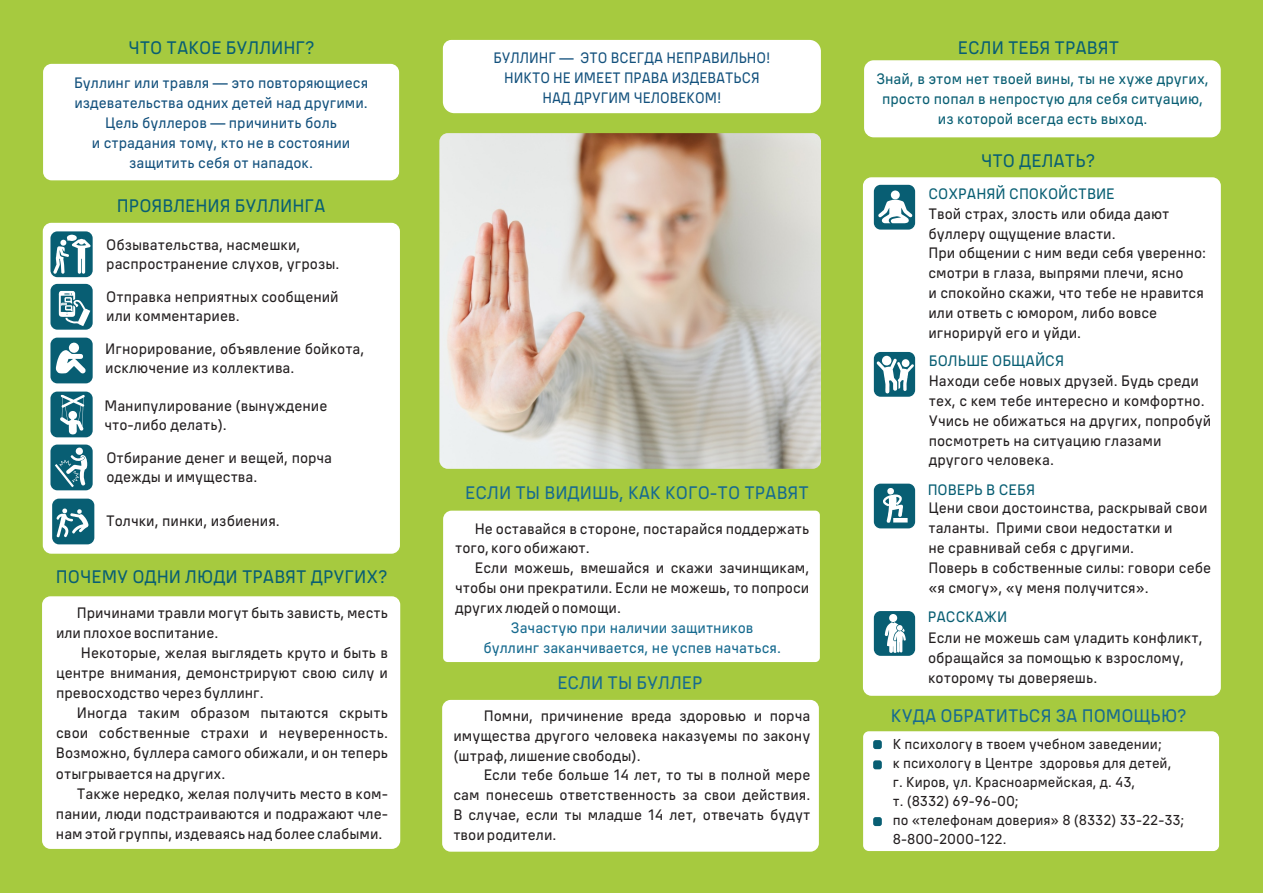
<style>
.page{position:relative;width:1263px;height:893px;background:#a6ca3f}
.page>*{position:absolute;margin:0;border:0;box-sizing:border-box;transform-origin:0 0}
.t1{font:18px "ALS Wagon";color:#085e73}
.t2{font:18px "ALS Wagon";color:#166a8f}
.t3{font:15px/20px "ALS Wagon";color:#231f20}
.t4{font:15px/20px "ALS Wagon";color:#085e73;text-align:center}
.t5{font:15px/20px "ALS Wagon";color:#13517d;text-align:center}
.t6{font:15px/20px "ALS Wagon";color:#13517d;text-align:center;scale:.95 1}
.t7{font:15px/20px "ALS Wagon";color:#166a8f;text-align:center}
.t8{font:14.25px/18.9px "ALS Wagon";color:#231f20}
</style>
<div class="page">
<div style="left:863px;top:177px;width:358px;height:519px;background:#fff;border-radius:9px"></div>
<div style="left:42px;top:596px;width:358px;height:253px;background:#fff;border-radius:8px"></div>
<div style="left:43px;top:64px;width:356px;height:116px;background:#fff;border-radius:9px"></div>
<div style="left:43px;top:223px;width:357px;height:331px;background:#fff;border-radius:9px"></div>
<div style="left:863px;top:731px;width:356px;height:120px;background:#fff"></div>
<div style="left:864px;top:60px;width:357px;height:77px;background:#fff;border-radius:10px"></div>
<div style="left:50px;top:445px;width:43px;height:45px;background:#085e73;border-radius:7px"></div>
<svg style="left:55px;top:447px;width:32px;height:40px"></svg>
<div style="left:874px;top:185px;width:41px;height:45px;background:#085e73;border-radius:7px"></div>
<svg style="left:878px;top:190px;width:34px;height:33px"></svg>
<div style="left:874px;top:611px;width:41px;height:45px;background:#085e73;border-radius:7px"></div>
<svg style="left:885px;top:614px;width:21px;height:39px"></svg>
<div style="left:874px;top:484px;width:41px;height:44px;background:#085e73;border-radius:7px"></div>
<svg style="left:883px;top:488px;width:25px;height:35px"></svg>
<div style="left:874px;top:352px;width:41px;height:45px;background:#085e73;border-radius:7px"></div>
<svg style="left:877px;top:359px;width:37px;height:34px"></svg>
<div style="left:882px;top:356px;width:9px;height:9px;background:#fff;border-radius:50%"></div>
<div style="left:902px;top:359px;width:7px;height:8px;background:#fff;border-radius:50%"></div>
<div style="left:443px;top:511px;width:377px;height:151px;background:#fff"></div>
<div style="left:873px;top:740px;width:9px;height:9px;background:#085e73;border-radius:2px"></div>
<div style="left:873px;top:817px;width:9px;height:9px;background:#085e73;border-radius:2px"></div>
<div style="left:873px;top:760px;width:9px;height:9px;background:#085e73;border-radius:2px"></div>
<div style="left:50px;top:338px;width:43px;height:45px;background:#085e73;border-radius:7px"></div>
<svg style="left:56px;top:350px;width:30px;height:23px"></svg>
<div style="left:69px;top:342px;width:10px;height:11px;background:#fff;border-radius:5px"></div>
<div style="left:52px;top:499px;width:42px;height:45px;background:#085e73;border-radius:7px"></div>
<svg style="left:57px;top:508px;width:32px;height:29px"></svg>
<div style="left:50px;top:392px;width:43px;height:45px;background:#085e73;border-radius:7px"></div>
<svg style="left:60px;top:395px;width:25px;height:40px"></svg>
<div style="left:50px;top:284px;width:43px;height:46px;background:#085e73;border-radius:7px"></div>
<svg style="left:59px;top:291px;width:31px;height:35px"></svg>
<div style="left:50px;top:231px;width:43px;height:46px;background:#085e73;border-radius:7px"></div>
<svg style="left:53px;top:235px;width:38px;height:39px"></svg>
<div style="left:443px;top:40px;width:378px;height:73px;background:#fff"></div>
<div style="left:442px;top:700px;width:377px;height:152px;background:#fff;border-radius:9px"></div>
<img style="left:439px;top:133px;width:382px;height:336px;border-radius:9px">
<p class="t1" style="left:128px;top:41px;width:188px">ЧТО ТАКОЕ БУЛЛИНГ?</p>
<p class="t5" style="left:74px;top:75px;width:296px">Буллинг или травля — это повторяющиеся издевательства одних детей над другими.<br>Цель буллеров — причинить боль<br>и страдания тому, кто не в состоянии защитить себя от нападок.</p>
<p class="t1" style="left:117px;top:199px;width:210px">ПРОЯВЛЕНИЯ БУЛЛИНГА</p>
<p class="t3" style="left:106px;top:237px;width:235px;line-height:19px">Обзывательства, насмешки, распространение слухов, угрозы.</p>
<p class="t3" style="left:106px;top:289px;width:234px;line-height:19px">Отправка неприятных сообщений или комментариев.</p>
<p class="t3" style="left:105px;top:341px;width:261px;line-height:19.2px">Игнорирование, объявление бойкота, исключение из коллектива.</p>
<p class="t3" style="left:105px;top:398px;width:224px;line-height:19.2px">Манипулирование (вынуждение что-либо делать).</p>
<p class="t3" style="left:106px;top:451px;width:227px;line-height:19px">Отбирание денег и вещей, порча одежды и имущества.</p>
<p class="t3" style="left:106px;top:513px;width:175px">Толчки, пинки, избиения.</p>
<p class="t1" style="left:56px;top:570px;width:333px">ПОЧЕМУ ОДНИ ЛЮДИ ТРАВЯТ ДРУГИХ?</p>
<p class="t6" style="left:493px;top:50px;width:293px">БУЛЛИНГ — ЭТО ВСЕГДА НЕПРАВИЛЬНО!<br>НИКТО НЕ ИМЕЕТ ПРАВА ИЗДЕВАТЬСЯ<br>НАД ДРУГИМ ЧЕЛОВЕКОМ!</p>
<p class="t2" style="left:465px;top:486px;width:345px">ЕСЛИ ТЫ ВИДИШЬ, КАК КОГО-ТО ТРАВЯТ</p>
<p class="t3" style="left:455px;top:520px;width:356px;text-indent:20px">Не оставайся в стороне, постарайся поддержать того, кого обижают.</p>
<p class="t3" style="left:455px;top:560px;width:356px;text-align:right">Если можешь, вмешайся и скажи зачинщикам, чтобы они прекратили. Если не можешь, то попроси</p>
<p class="t3" style="left:77px;top:605px;width:313px">Причинами травли могут быть зависть, месть</p>
<p class="t3" style="left:455px;top:600px;width:167px">других людей о помощи.</p>
<p class="t3" style="left:56px;top:625px;width:164px">или плохое воспитание.</p>
<p class="t3" style="left:81px;top:645px;width:309px">Некоторые, желая выглядеть круто и быть в</p>
<p class="t3" style="left:56px;top:665px;width:334px">центре внимания, демонстрируют свою силу и</p>
<p class="t3" style="left:56px;top:685px;width:209px">превосходство через буллинг.</p>
<p class="t3" style="left:77px;top:705px;width:313px">Иногда таким образом пытаются скрыть</p>
<p class="t3" style="left:56px;top:725px;width:334px">свои собственные страхи и неуверенность.</p>
<p class="t3" style="left:56px;top:745px;width:334px">Возможно, буллера самого обижали, и он теперь</p>
<p class="t3" style="left:56px;top:765px;width:171px">отыгрывается на других.</p>
<p class="t3" style="left:77px;top:786px;width:313px">Также нередко, желая получить место в ком-</p>
<p class="t3" style="left:56px;top:806px;width:334px">пании, люди подстраиваются и подражают чле-</p>
<p class="t3" style="left:56px;top:826px;width:328px">нам этой группы, издеваясь над более слабыми.</p>
<p class="t7" style="left:483px;top:620px;width:299px">Зачастую при наличии защитников буллинг заканчивается, не успев начаться.</p>
<p class="t2" style="left:557px;top:676px;width:147px">ЕСЛИ ТЫ БУЛЛЕР</p>
<p class="t3" style="left:453px;top:708px;width:358px;text-align:justify;text-indent:30px">Помни, причинение вреда здоровью и порча имущества другого человека наказуемы по закону (штраф, лишение свободы).</p>
<p class="t3" style="left:453px;top:767px;width:358px;text-align:justify;text-indent:30px">Если тебе больше 14 лет, то ты в полной мере сам понесешь ответственность за свои действия.<br>В случае, если ты младше 14 лет, отвечать будут твои родители.</p>
<p class="t1" style="left:958px;top:41px;width:163px">ЕСЛИ ТЕБЯ ТРАВЯТ</p>
<p class="t4" style="left:876px;top:71px;width:334px">Знай, в этом нет твоей вины, ты не хуже других, просто попал в непростую для себя ситуацию, из которой всегда есть выход.</p>
<p class="t1" style="left:981px;top:154px;width:116px">ЧТО ДЕЛАТЬ?</p>
<p class="t4" style="left:928px;top:186px;width:188px">СОХРАНЯЙ СПОКОЙСТВИЕ</p>
<p class="t3" style="left:928px;top:206px;width:279px">Твой страх, злость или обида дают буллеру ощущение власти.<br>При общении с ним веди себя уверенно: смотри в глаза, выпрями плечи, ясно<br>и спокойно скажи, что тебе не нравится или ответь с юмором, либо вовсе игнорируй его и уйди.</p>
<p class="t4" style="left:929px;top:353px;width:137px">БОЛЬШЕ ОБЩАЙСЯ</p>
<p class="t3" style="left:929px;top:373px;width:284px">Находи себе новых друзей. Будь среди тех, с кем тебе интересно и комфортно.<br>Учись не обижаться на других, попробуй посмотреть на ситуацию глазами другого человека.</p>
<p class="t4" style="left:928px;top:482px;width:109px">ПОВЕРЬ В СЕБЯ</p>
<p class="t3" style="left:928px;top:500px;width:284px">Цени свои достоинства, раскрывай свои таланты. Прими свои недостатки и<br>не сравнивай себя с другими.<br>Поверь в собственные силы: говори себе «я смогу», «у меня получится».</p>
<p class="t4" style="left:928px;top:609px;width:81px">РАССКАЖИ</p>
<p class="t3" style="left:928px;top:630px;width:276px">Если не можешь сам уладить конфликт, обращайся за помощью к взрослому, которому ты доверяешь.</p>
<p class="t2" style="left:891px;top:709px;width:297px">КУДА ОБРАТИТЬСЯ ЗА ПОМОЩЬЮ?</p>
<p class="t8" style="left:893px;top:737px;width:293px">К психологу в твоем учебном заведении;<br>к психологу в Центре здоровья для детей, г. Киров, ул. Красноармейская, д. 43,<br>т. (8332) 69-96-00;<br>по «телефонам доверия» 8 (8332) 33-22-33;<br>8-800-2000-122.</p>
</div>
